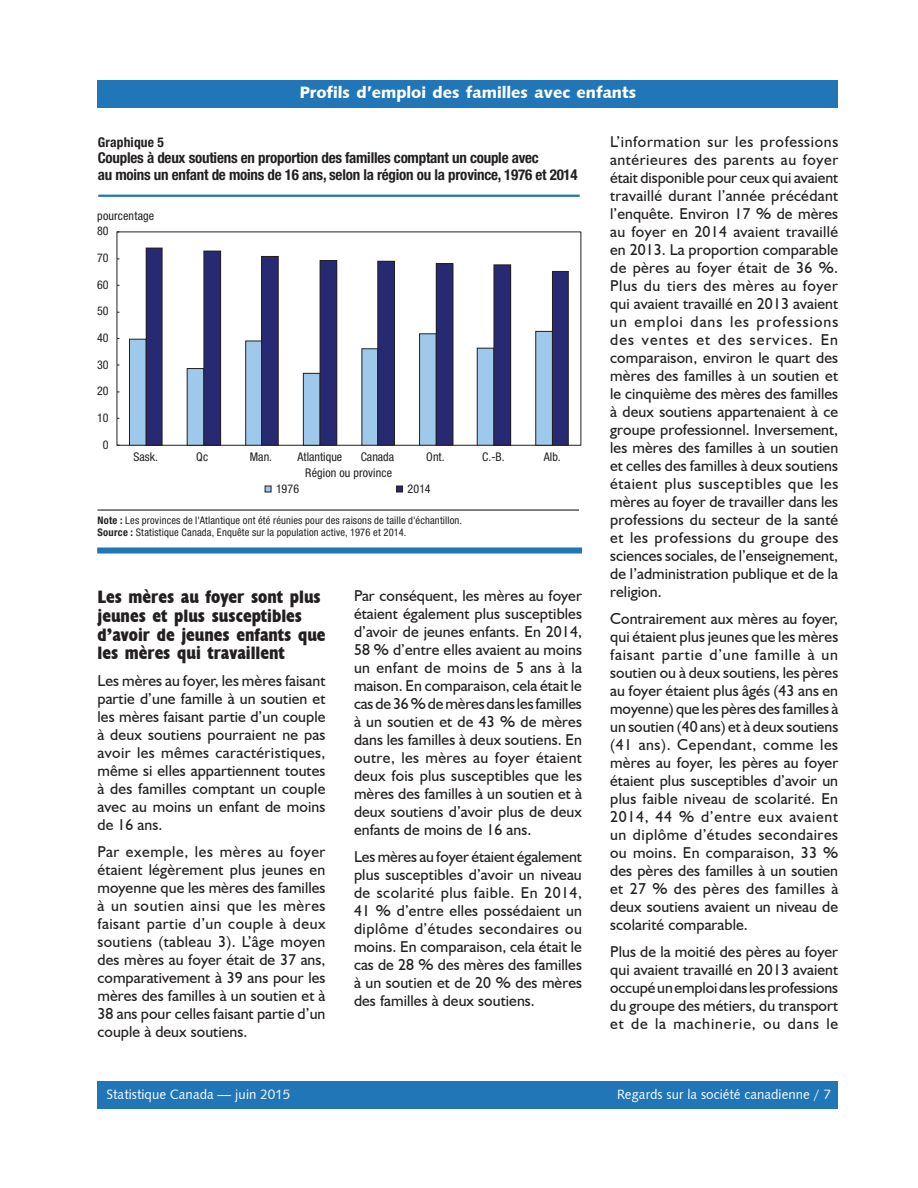
<style>
.page{position:relative;width:918px;height:1188px;background:#fff}
.page>*{position:absolute;margin:0;border:0;box-sizing:border-box;transform-origin:0 0}
.ART-subhead{font:700 condensed 18px/18.8px "Humanist 521 BT Xtra";color:#231f20}
.t1{font:16.5px "Humanist 531 BT Black A";color:#fff}
.BodyText{font:15.75px/18px "Humanist 521 BT";letter-spacing:.005em;color:#231f20;text-align:justify}
.t2{font:700 condensed 15px/16.5px "Helvetica Neue LT Std";letter-spacing:-.015em;color:#231f20}
.t3{font:13.5px "Humanist 531 BT Roman A";color:#fff}
.t4{font:700 condensed 13.5px "Helvetica Neue LT Std";letter-spacing:.015em;color:#231f20}
.t5{font:condensed 12px "Helvetica Neue LT Std";letter-spacing:.005em;color:#231f20}
.t6{font:condensed 10.5px/12px "Helvetica Neue LT Std";letter-spacing:.015em;color:#231f20}
.s1{font-weight:700}
</style>
<div class="page">
<div style="left:98px;top:80px;width:740px;height:28px;background:#2076b7"></div>
<div style="left:98px;top:1081px;width:740px;height:27px;background:#2076b7"></div>
<div style="left:129px;top:339px;width:17px;height:106px;background:#9fc9eb"></div>
<div style="left:129px;top:339px;width:18px;height:107px;border:1px solid #231f20"></div>
<div style="left:187px;top:369px;width:17px;height:76px;background:#9fc9eb"></div>
<div style="left:187px;top:368px;width:17px;height:78px;border:1px solid #231f20"></div>
<div style="left:246px;top:341px;width:16px;height:104px;background:#9fc9eb"></div>
<div style="left:245px;top:341px;width:17px;height:105px;border:1px solid #231f20"></div>
<div style="left:303px;top:373px;width:17px;height:72px;background:#9fc9eb"></div>
<div style="left:303px;top:373px;width:17px;height:73px;border:1px solid #231f20"></div>
<div style="left:362px;top:349px;width:16px;height:96px;background:#9fc9eb"></div>
<div style="left:420px;top:334px;width:16px;height:111px;background:#9fc9eb"></div>
<div style="left:419px;top:333px;width:18px;height:113px;border:1px solid #231f20"></div>
<div style="left:477px;top:348px;width:17px;height:97px;background:#9fc9eb"></div>
<div style="left:477px;top:348px;width:17px;height:98px;border:1px solid #231f20"></div>
<div style="left:536px;top:331px;width:16px;height:114px;background:#9fc9eb"></div>
<div style="left:535px;top:331px;width:18px;height:115px;border:1px solid #231f20"></div>
<div style="left:146px;top:248px;width:16px;height:197px;background:#272973"></div>
<div style="left:146px;top:248px;width:16px;height:198px;border:1px solid #231f20"></div>
<div style="left:204px;top:251px;width:17px;height:194px;background:#272973"></div>
<div style="left:204px;top:251px;width:17px;height:195px;border:1px solid #231f20"></div>
<div style="left:262px;top:256px;width:16px;height:189px;background:#272973"></div>
<div style="left:261px;top:256px;width:18px;height:190px;border:1px solid #231f20"></div>
<div style="left:320px;top:261px;width:17px;height:184px;background:#272973"></div>
<div style="left:320px;top:260px;width:17px;height:186px;border:1px solid #231f20"></div>
<div style="left:378px;top:261px;width:16px;height:184px;background:#272973"></div>
<div style="left:377px;top:261px;width:18px;height:185px;border:1px solid #231f20"></div>
<div style="left:436px;top:264px;width:17px;height:181px;background:#272973"></div>
<div style="left:436px;top:263px;width:17px;height:183px;border:1px solid #231f20"></div>
<div style="left:494px;top:265px;width:17px;height:180px;background:#272973"></div>
<div style="left:494px;top:264px;width:17px;height:182px;border:1px solid #231f20"></div>
<div style="left:552px;top:271px;width:16px;height:174px;background:#272973"></div>
<div style="left:552px;top:271px;width:17px;height:175px;border:1px solid #231f20"></div>
<svg style="left:265px;top:486px;width:6px;height:6px"></svg>
<div style="left:396px;top:486px;width:7px;height:6px;border:1px solid #231f20"></div>
<hr style="left:98px;top:195px;width:482px;height:2px;background:#2076b7">
<hr style="left:98px;top:509px;width:481px;height:2px;background:#231f20">
<div style="left:97px;top:548px;width:485px;height:6px;background:#2076b7"></div>
<p class="t1" style="left:300px;top:82px;width:338px">Profils d’emploi des familles avec enfants</p>
<p class="t4" style="left:98px;top:134px;width:68px">Graphique 5</p>
<p class="t2" style="left:98px;top:150px;width:482px">Couples à deux soutiens en proportion des familles comptant un couple avec<br>au moins un enfant de moins de 16 ans, selon la région ou la province, 1976 et 2014</p>
<p class="t5" style="left:97px;top:209px;width:58px">pourcentage</p>
<p class="t5" style="left:97px;top:224px;width:13px">80</p>
<p class="t5" style="left:97px;top:251px;width:13px">70</p>
<p class="t5" style="left:97px;top:278px;width:13px">60</p>
<p class="t5" style="left:97px;top:304px;width:13px">50</p>
<p class="t5" style="left:97px;top:331px;width:13px">40</p>
<p class="t5" style="left:97px;top:358px;width:13px">30</p>
<p class="t5" style="left:97px;top:384px;width:13px">20</p>
<p class="t5" style="left:97px;top:411px;width:13px">10</p>
<p class="t5" style="left:103px;top:438px;width:7px">0</p>
<p class="t5" style="left:134px;top:449px;width:26px">Sask.</p>
<p class="t5" style="left:196px;top:449px;width:13px">Qc</p>
<p class="t5" style="left:250px;top:449px;width:24px">Man.</p>
<p class="t5" style="left:298px;top:449px;width:46px">Atlantique</p>
<p class="t5" style="left:361px;top:449px;width:35px">Canada</p>
<p class="t5" style="left:426px;top:449px;width:20px">Ont.</p>
<p class="t5" style="left:482px;top:449px;width:24px">C.-B.</p>
<p class="t5" style="left:544px;top:449px;width:18px">Alb.</p>
<p class="t5" style="left:305px;top:466px;width:88px">Région ou province</p>
<p class="t5" style="left:276px;top:482px;width:25px">1976</p>
<p class="t5" style="left:407px;top:482px;width:25px">2014</p>
<p class="t6" style="left:98px;top:514px;width:366px"><span class="s1">Note :</span> Les provinces de l'Atlantique ont été réunies pour des raisons de taille d'échantillon.<br><span class="s1">Source :</span> Statistique Canada, Enquête sur la population active, 1976 et 2014.</p>
<p class="ART-subhead" style="left:98px;top:587px;width:230px">Les mères au foyer sont plus jeunes et plus susceptibles d’avoir de jeunes enfants que les mères qui travaillent</p>
<p class="BodyText" style="left:98px;top:672px;width:230px">Les mères au foyer, les mères faisant partie d’une famille à un soutien et les mères faisant partie d’un couple à deux soutiens pourraient ne pas avoir les mêmes caractéristiques, même si elles appartiennent toutes à des familles comptant un couple avec au moins un enfant de moins de 16 ans.</p>
<p class="BodyText" style="left:98px;top:843px;width:230px">Par exemple, les mères au foyer étaient légèrement plus jeunes en moyenne que les mères des familles à un soutien ainsi que les mères faisant partie d’un couple à deux soutiens (tableau 3). L’âge moyen des mères au foyer était de 37 ans, comparativement à 39 ans pour les mères des familles à un soutien et à 38 ans pour celles faisant partie d’un couple à deux soutiens.</p>
<p class="BodyText" style="left:354px;top:587px;width:230px">Par conséquent, les mères au foyer étaient également plus susceptibles d’avoir de jeunes enfants. En 2014, 58 % d’entre elles avaient au moins un enfant de moins de 5 ans à la maison. En comparaison, cela était le cas de 36% de mères dans les familles à un soutien et de 43 % de mères dans les familles à deux soutiens. En outre, les mères au foyer étaient deux fois plus susceptibles que les mères des familles à un soutien et à deux soutiens d’avoir plus de deux enfants de moins de 16 ans.</p>
<p class="BodyText" style="left:354px;top:848px;width:230px">Les mères au foyer étaient également plus susceptibles d’avoir un niveau de scolarité plus faible. En 2014, 41 % d’entre elles possédaient un diplôme d’études secondaires ou moins. En comparaison, cela était le cas de 28 % des mères des familles à un soutien et de 20 % des mères des familles à deux soutiens.</p>
<p class="BodyText" style="left:610px;top:132px;width:230px">L’information sur les professions antérieures des parents au foyer était disponible pour ceux qui avaient travaillé durant l’année précédant l’enquête. Environ 17 % de mères au foyer en 2014 avaient travaillé en 2013. La proportion comparable de pères au foyer était de 36 %.<br>Plus du tiers des mères au foyer qui avaient travaillé en 2013 avaient un emploi dans les professions des ventes et des services. En comparaison, environ le quart des mères des familles à un soutien et le cinquième des mères des familles à deux soutiens appartenaient à ce groupe professionnel. Inversement, les mères des familles à un soutien et celles des familles à deux soutiens étaient plus susceptibles que les mères au foyer de travailler dans les professions du secteur de la santé et les professions du groupe des sciences sociales, de l’enseignement, de l’administration publique et de la religion.</p>
<p class="BodyText" style="left:610px;top:609px;width:230px">Contrairement aux mères au foyer, qui étaient plus jeunes que les mères faisant partie d’une famille à un soutien ou à deux soutiens, les pères au foyer étaient plus âgés (43 ans en moyenne) que les pères des familles à un soutien (40 ans) et à deux soutiens (41 ans). Cependant, comme les mères au foyer, les pères au foyer étaient plus susceptibles d’avoir un plus faible niveau de scolarité. En 2014, 44 % d’entre eux avaient un diplôme d’études secondaires ou moins. En comparaison, 33 % des pères des familles à un soutien et 27 % des pères des familles à deux soutiens avaient un niveau de scolarité comparable.</p>
<p class="BodyText" style="left:610px;top:942px;width:230px">Plus de la moitié des pères au foyer qui avaient travaillé en 2013 avaient occupé un emploi dans les professions du groupe des métiers, du transport et de la machinerie, ou dans le</p>
<p class="t3" style="left:106px;top:1086px;width:185px">Statistique Canada — juin 2015</p>
<p class="t3" style="left:617px;top:1086px;width:215px">Regards sur la société canadienne / 7</p>
</div>
